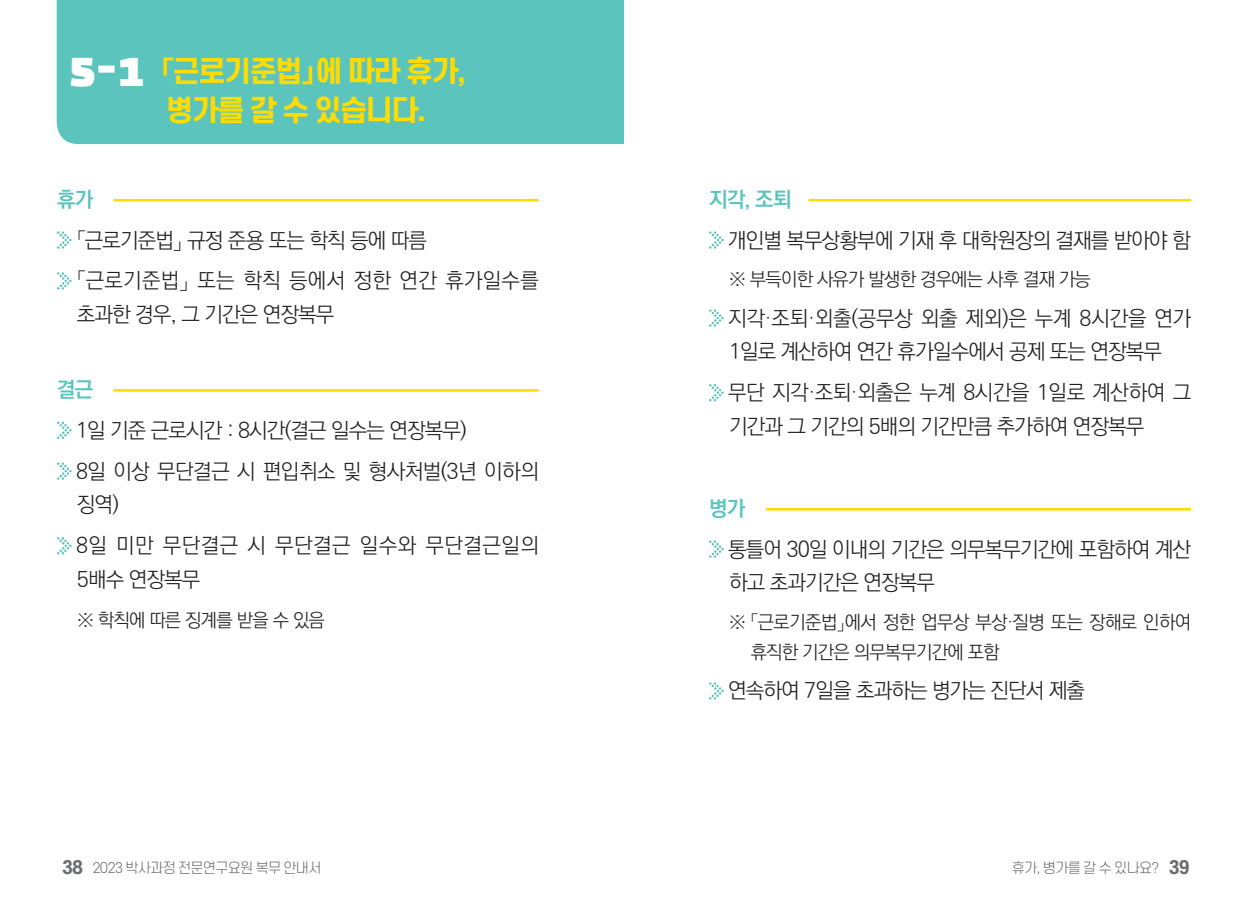
<style>
.page{position:relative;width:1248px;height:908px;background:#fff}
.page>*{position:absolute;margin:0;border:0;box-sizing:border-box;transform-origin:0 0}
.t1{font:45px "Black Han Sans";color:#fff}
.t2{font:800 28.5px/38.8px "S Core Dream 7";letter-spacing:-.06em;color:#ffdc01}
.t3{font:21.25px/33.8px "Ko Pub World Dotum PL";letter-spacing:-.04em;color:#231f20}
.t4{font:21.25px/40.8px "Ko Pub World Dotum PL";letter-spacing:.01em;color:#231f20}
.t5{font:21.25px/40.8px "Ko Pub World Dotum PL";letter-spacing:.02em;color:#231f20}
.t6{font:21.25px "Ko Pub World Dotum PB";letter-spacing:-.04em;color:#5ac4bd}
.t7{font:18.75px/30px "Ko Pub World Dotum PL";letter-spacing:-.04em;color:#231f20}
.t8{font:300 13.75px "S Core Dream 3";letter-spacing:-.06em;color:#6c6d70}
.s1{font-family:"S Core Dream 7";font-weight:800;font-size:17.5px}
</style>
<div class="page">
<div style="left:57px;top:0;width:567px;height:144px;background:#5ac4bd"></div>
<hr style="left:113px;top:199px;width:426px;height:2px;background:#ffdc01">
<svg style="left:57px;top:231px;width:15px;height:17px"></svg>
<svg style="left:57px;top:272px;width:15px;height:17px"></svg>
<hr style="left:113px;top:389px;width:426px;height:2px;background:#ffdc01">
<svg style="left:57px;top:421px;width:15px;height:17px"></svg>
<svg style="left:57px;top:462px;width:15px;height:17px"></svg>
<svg style="left:57px;top:537px;width:15px;height:17px"></svg>
<hr style="left:808px;top:199px;width:383px;height:2px;background:#ffdc01">
<svg style="left:709px;top:231px;width:14px;height:17px"></svg>
<svg style="left:709px;top:309px;width:14px;height:17px"></svg>
<svg style="left:709px;top:384px;width:14px;height:17px"></svg>
<hr style="left:765px;top:508px;width:426px;height:2px;background:#ffdc01">
<svg style="left:709px;top:540px;width:14px;height:17px"></svg>
<svg style="left:709px;top:682px;width:14px;height:17px"></svg>
<h1 class="t1" style="left:69px;top:49px;width:77px">5-1</h1>
<h2 class="t2" style="left:159px;top:51px;width:309px">「근로기준법」에 따라 휴가, 병가를 갈 수 있습니다.</h2>
<p class="t6" style="left:57px;top:184px;width:38px">휴가</p>
<p class="t4" style="left:76px;top:220px;width:464px">「근로기준법」 규정 준용 또는 학칙 등에 따름<br>「근로기준법」 또는 학칙 등에서 정한 연간 휴가일수를</p>
<p class="t3" style="left:77px;top:298px;width:259px">초과한 경우, 그 기간은 연장복무</p>
<p class="t6" style="left:57px;top:374px;width:38px">결근</p>
<p class="t3" style="left:76px;top:410px;width:464px;line-height:40.8px">1일 기준 근로시간 : 8시간(결근 일수는 연장복무)<br>8일 이상 무단결근 시 편입취소 및 형사처벌(3년 이하의</p>
<p class="t5" style="left:76px;top:485px;width:464px">징역)<br>8일 미만 무단결근 시 무단결근 일수와 무단결근일의</p>
<p class="t3" style="left:77px;top:563px;width:125px">5배수 연장복무</p>
<p class="t7" style="left:77px;top:605px;width:249px">※ 학칙에 따른 징계를 받을 수 있음</p>
<p class="t6" style="left:709px;top:184px;width:84px">지각, 조퇴</p>
<p class="t3" style="left:728px;top:223px;width:464px">개인별 복무상황부에 기재 후 대학원장의 결재를 받아야 함</p>
<p class="t7" style="left:729px;top:265px;width:363px">※ 부득이한 사유가 발생한 경우에는 사후 결재 가능</p>
<p class="t3" style="left:728px;top:301px;width:464px">지각·조퇴·외출(공무상 외출 제외)은 누계 8시간을 연가<br>1일로 계산하여 연간 휴가일수에서 공제 또는 연장복무</p>
<p class="t3" style="left:728px;top:376px;width:464px">무단 지각·조퇴·외출은 누계 8시간을 1일로 계산하여 그 기간과 그 기간의 5배의 기간만큼 추가하여 연장복무</p>
<p class="t6" style="left:709px;top:492px;width:38px">병가</p>
<p class="t3" style="left:728px;top:532px;width:464px">통틀어 30일 이내의 기간은 의무복무기간에 포함하여 계산 하고 초과기간은 연장복무</p>
<p class="t7" style="left:750px;top:607px;width:442px;text-indent:-22px">※ 「근로기준법」에서 정한 업무상 부상·질병 또는 장해로 인하여 휴직한 기간은 의무복무기간에 포함</p>
<p class="t3" style="left:728px;top:674px;width:358px">연속하여 7일을 초과하는 병가는 진단서 제출</p>
<p class="t8" style="left:62px;top:857px;width:261px"><span class="s1">38</span> 2023 박사과정 전문연구요원 복무 안내서</p>
<p class="t8" style="left:1011px;top:857px;width:179px">휴가, 병가를 갈 수 있나요? <span class="s1">39</span></p>
</div>
